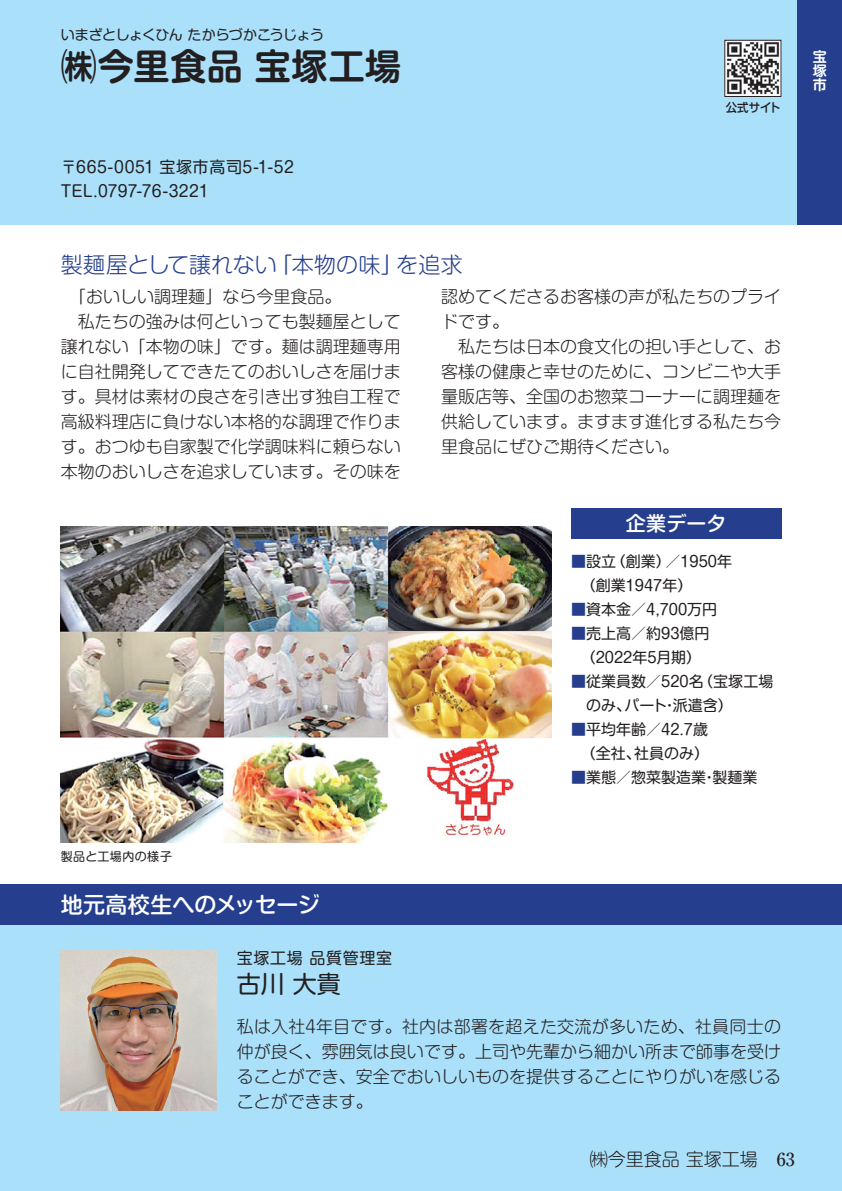
<style>
.page{position:relative;width:842px;height:1191px;background:#fff}
.page>*{position:absolute;margin:0;border:0;box-sizing:border-box;transform-origin:0 0}
.t1{font:700 36px "Shin M Go Pro De";letter-spacing:.02em;color:#231f20}
.t2{font:24px "Shin M Go Pro";color:#231f20}
.t3{font:300 22px "Shin M Go Pro";letter-spacing:.005em;color:#253f8e}
.t4{font:500 22px "Shin M Go Pro";letter-spacing:-.005em;color:#fff}
.t5{font:500 20px "Shin M Go Pro";letter-spacing:.005em;color:#fff}
.t6{font:300 18px "Shin M Go Pro";color:#231f20}
.t7{font:500 18px "Ryumin Pro";color:#231f20}
.t8{font:300 17px/25px "Shin M Go Pro";color:#231f20}
.t9{font:16px/24px "Shin M Go Pro";letter-spacing:.035em;color:#231f20}
.t10{font:15px/24px "Shin M Go Pro";color:#231f20}
.t11{font:14px "Shin M Go Pro";letter-spacing:-.045em;color:#231f20}
.t12{font:700 14px/14px "Shin M Go Pro De";color:#fff;text-align:justify}
.t13{font:12px "Shin M Go Pro";letter-spacing:.035em;color:#231f20}
.t14{font:500 12px "Shin M Go Pro";letter-spacing:-.005em;color:#231f20;scale:.95 1}
.s1{color:#253f8e}
</style>
<div class="page">
<div style="left:0;top:884px;width:841px;height:307px;background:#aae0f9"></div>
<div style="left:0;top:884px;width:841px;height:40px;background:#253f8e"></div>
<div style="left:0;top:0;width:841px;height:224px;background:#aae0f9"></div>
<div style="left:797px;top:0;width:44px;height:224px;background:#253f8e"></div>
<img style="left:61px;top:527px;width:490px;height:315px">
<div style="left:571px;top:508px;width:210px;height:30px;background:#253f8e"></div>
<img style="left:61px;top:950px;width:156px;height:160px">
<img style="left:726px;top:42px;width:53px;height:53px">
<div style="left:724px;top:40px;width:57px;height:57px;border:1px solid #231f20"></div>
<p class="t11" style="left:61px;top:24px;width:265px">いまざとしょくひん たからづかこうじょう</p>
<h1 class="t1" style="left:61px;top:37px;width:342px">㈱今里食品 宝塚工場</h1>
<p class="t9" style="left:61px;top:153px;width:234px">〒665-0051 宝塚市高司5-1-52<br>TEL.0797-76-3221</p>
<p class="t3" style="left:61px;top:247px;width:403px">製麺屋として譲れない「本物の味」を追求</p>
<p class="t14" style="left:725px;top:97px;width:59px">公式サイト</p>
<p class="t8" style="left:61px;top:282px;width:342px">　「おいしい調理麺」なら今里食品。<br>　私たちの強みは何といっても製麺屋として譲れない「本物の味」です。麺は調理麺専用に自社開発してできたてのおいしさを届けます。具材は素材の良さを引き出す独自工程で高級料理店に負けない本格的な調理で作ります。おつゆも自家製で化学調味料に頼らない本物のおいしさを追求しています。その味を</p>
<p class="t8" style="left:441px;top:282px;width:341px">認めてくださるお客様の声が私たちのプライドです。<br>　私たちは日本の食文化の担い手として、お客様の健康と幸せのために、コンビニや大手量販店等、全国のお惣菜コーナーに調理麺を供給しています。ますます進化する私たち今里食品にぜひご期待ください。</p>
<p class="t5" style="left:625px;top:507px;width:102px">企業データ</p>
<p class="t10" style="left:571px;top:548px;width:162px"><span class="s1">■</span>設立（創業）／1950年　（創業1947年）</p>
<p class="t10" style="left:571px;top:596px;width:148px"><span class="s1">■</span>資本金／4,700万円</p>
<p class="t10" style="left:571px;top:620px;width:140px"><span class="s1">■</span>売上高／約93億円　（2022年5月期）</p>
<p class="t10" style="left:571px;top:668px;width:204px"><span class="s1">■</span>従業員数／520名（宝塚工場　のみ、パート・派遣含）</p>
<p class="t10" style="left:571px;top:716px;width:140px"><span class="s1">■</span>平均年齢／42.7歳　（全社、社員のみ）</p>
<p class="t10" style="left:571px;top:764px;width:188px"><span class="s1">■</span>業態／惣菜製造業・製麺業</p>
<p class="t12" style="left:812px;top:48px;width:15px">宝塚市</p>
<p class="t13" style="left:61px;top:847px;width:113px">製品と工場内の様子</p>
<p class="t4" style="left:61px;top:886px;width:260px">地元高校生へのメッセージ</p>
<p class="t9" style="left:237px;top:944px;width:157px">宝塚工場 品質管理室</p>
<h2 class="t2" style="left:237px;top:964px;width:105px">古川 大貴</h2>
<p class="t8" style="left:237px;top:1012px;width:546px;text-align:justify">私は入社4年目です。社内は部署を超えた交流が多いため、社員同士の仲が良く、雰囲気は良いです。上司や先輩から細かい所まで師事を受けることができ、安全でおいしいものを提供することにやりがいを感じることができます。</p>
<p class="t6" style="left:589px;top:1145px;width:169px">㈱今里食品 宝塚工場</p>
<p class="t7" style="left:776px;top:1145px;width:19px">63</p>
</div>
